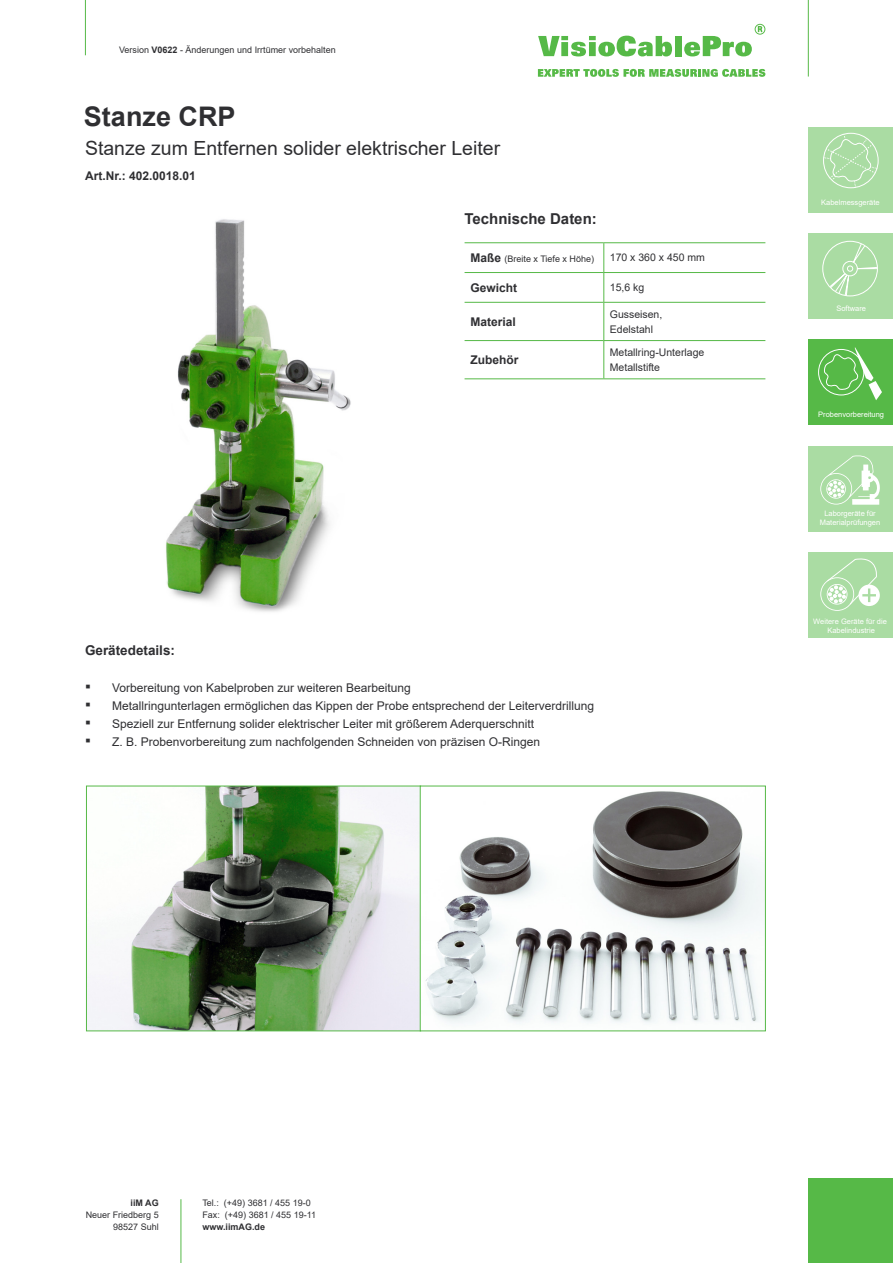
<style>
.page{position:relative;width:893px;height:1263px;background:#fff}
.page>*{position:absolute;margin:0;border:0;box-sizing:border-box;transform-origin:0 0}
.Produktüberschrift{font:700 27px "Arial";color:#2f2f32}
.t1{font:19.5px "Arial";color:#2f2f32}
.t2{font:700 15px "Arial";color:#2f2f32}
.Überschrift_Stichpun{font:700 13.5px "Arial";color:#2f2f32}
.t3{font:12px "Arial";color:#2f2f32}
.t4{font:700 12px "Arial";color:#2f2f32}
.t5{font:10.5px "Arial";color:#2f2f32}
.t6{font:9px/12px "Arial";color:#2f2f32;text-align:right}
.t7{font:700 9px "Arial";color:#2f2f32}
.t8{font:7.5px/9px "Arial";color:#fff;text-align:center}
.s1{font-weight:700}
.s2{font-weight:700;font-size:12px}
.s3{font-size:16.5px}
</style>
<div class="page">
<hr style="left:85px;top:0;width:1px;height:55px;background:#56b947">
<hr style="left:808px;top:0;width:1px;height:77px;background:#56b947">
<svg style="left:538px;top:36px;width:134px;height:20px"></svg>
<div style="left:675px;top:36px;width:7px;height:20px;background:#56b947"></div>
<svg style="left:684px;top:24px;width:81px;height:32px"></svg>
<svg style="left:538px;top:69px;width:227px;height:8px"></svg>
<div style="left:808px;top:1178px;width:85px;height:85px;background:#56b947"></div>
<hr style="left:181px;top:1199px;width:1px;height:64px;background:#56b947">
<div style="left:808px;top:128px;width:85px;height:85px;background:#aadca3"></div>
<div style="left:808px;top:234px;width:85px;height:85px;background:#aadca3"></div>
<div style="left:808px;top:340px;width:85px;height:85px;background:#56b947"></div>
<div style="left:808px;top:446px;width:85px;height:85px;background:#aadca3"></div>
<svg style="left:824px;top:134px;width:53px;height:54px"></svg>
<svg style="left:829px;top:243px;width:49px;height:53px"></svg>
<svg style="left:823px;top:347px;width:59px;height:53px"></svg>
<div style="left:808px;top:553px;width:85px;height:85px;background:#aadca3"></div>
<svg style="left:820px;top:558px;width:60px;height:53px"></svg>
<svg style="left:820px;top:455px;width:60px;height:50px"></svg>
<img style="left:166px;top:219px;width:185px;height:393px">
<img style="left:88px;top:788px;width:676px;height:241px">
<div style="left:86px;top:786px;width:335px;height:245px;border:1px solid #56b947"></div>
<div style="left:420px;top:786px;width:346px;height:245px;border:1px solid #56b947"></div>
<hr style="left:465px;top:242px;width:139px;height:1px;background:#56b947">
<hr style="left:604px;top:242px;width:161px;height:1px;background:#56b947">
<hr style="left:465px;top:272px;width:139px;height:1px;background:#56b947">
<hr style="left:604px;top:272px;width:161px;height:1px;background:#56b947">
<svg style="left:603px;top:243px;width:1px;height:59px"></svg>
<hr style="left:465px;top:302px;width:139px;height:1px;background:#56b947">
<hr style="left:604px;top:302px;width:161px;height:1px;background:#56b947">
<hr style="left:603px;top:303px;width:1px;height:37px;background:#56b947">
<hr style="left:465px;top:340px;width:139px;height:1px;background:#56b947">
<hr style="left:604px;top:340px;width:161px;height:1px;background:#56b947">
<hr style="left:603px;top:341px;width:1px;height:37px;background:#56b947">
<hr style="left:465px;top:378px;width:139px;height:1px;background:#56b947">
<hr style="left:604px;top:378px;width:161px;height:1px;background:#56b947">
<p class="t6" style="left:119px;top:44px;width:218px">Version <span class="s1">V0622</span> - Änderungen und Irrtümer vorbehalten</p>
<p class="Produktüberschrift" style="left:84px;top:97px;width:153px">Stanze CRP</p>
<p class="t1" style="left:85px;top:134px;width:417px">Stanze zum Entfernen solider elektrischer Leiter</p>
<p class="t4" style="left:85px;top:167px;width:112px">Art.Nr.: 402.0018.01</p>
<p class="t2" style="left:465px;top:208px;width:134px">Technische Daten:</p>
<p class="t6" style="left:471px;top:253px;width:125px"><span class="s2">Maße</span> (Breite x Tiefe x Höhe)</p>
<p class="t5" style="left:610px;top:251px;width:97px">170 x 360 x 450 mm</p>
<p class="t4" style="left:471px;top:279px;width:48px">Gewicht</p>
<p class="t5" style="left:610px;top:280px;width:36px">15,6 kg</p>
<p class="t4" style="left:471px;top:313px;width:47px">Material</p>
<p class="t5" style="left:610px;top:307px;width:54px">Gusseisen,</p>
<p class="t5" style="left:610px;top:322px;width:45px">Edelstahl</p>
<p class="t4" style="left:471px;top:351px;width:50px">Zubehör</p>
<p class="t5" style="left:610px;top:345px;width:96px">Metallring-Unterlage</p>
<p class="t5" style="left:610px;top:360px;width:52px">Metallstifte</p>
<p class="Überschrift_Stichpun" style="left:85px;top:640px;width:92px">Gerätedetails:</p>
<p class="t3" style="left:85px;top:680px;width:327px"><span class="s3">▪</span> Vorbereitung von Kabelproben zur weiteren Bearbeitung</p>
<p class="t3" style="left:85px;top:698px;width:511px"><span class="s3">▪</span> Metallringunterlagen ermöglichen das Kippen der Probe entsprechend der Leiterverdrillung</p>
<p class="t3" style="left:85px;top:716px;width:451px"><span class="s3">▪</span> Speziell zur Entfernung solider elektrischer Leiter mit größerem Aderquerschnitt</p>
<p class="t3" style="left:85px;top:734px;width:457px"><span class="s3">▪</span> Z. B. Probenvorbereitung zum nachfolgenden Schneiden von präzisen O-Ringen</p>
<p class="t8" style="left:821px;top:198px;width:60px">Kabelmessgeräte</p>
<p class="t8" style="left:836px;top:304px;width:31px">Software</p>
<p class="t8" style="left:818px;top:410px;width:67px">Probenvorbereitung</p>
<p class="t8" style="left:820px;top:508px;width:62px">Laborgeräte für<br>Materialprüfungen</p>
<p class="t8" style="left:813px;top:617px;width:75px">Weitere Geräte für die<br>Kabelindustrie</p>
<p class="t7" style="left:131px;top:1197px;width:30px">iiM AG</p>
<p class="t6" style="left:86px;top:1209px;width:75px">Neuer Friedberg 5<br>98527 Suhl</p>
<p class="t6" style="left:202px;top:1197px;width:115px;text-align:left">Tel.: (+49) 3681 / 455 19-0<br>Fax: (+49) 3681 / 455 19-11</p>
<p class="t7" style="left:202px;top:1221px;width:64px">www.iimAG.de</p>
</div>
